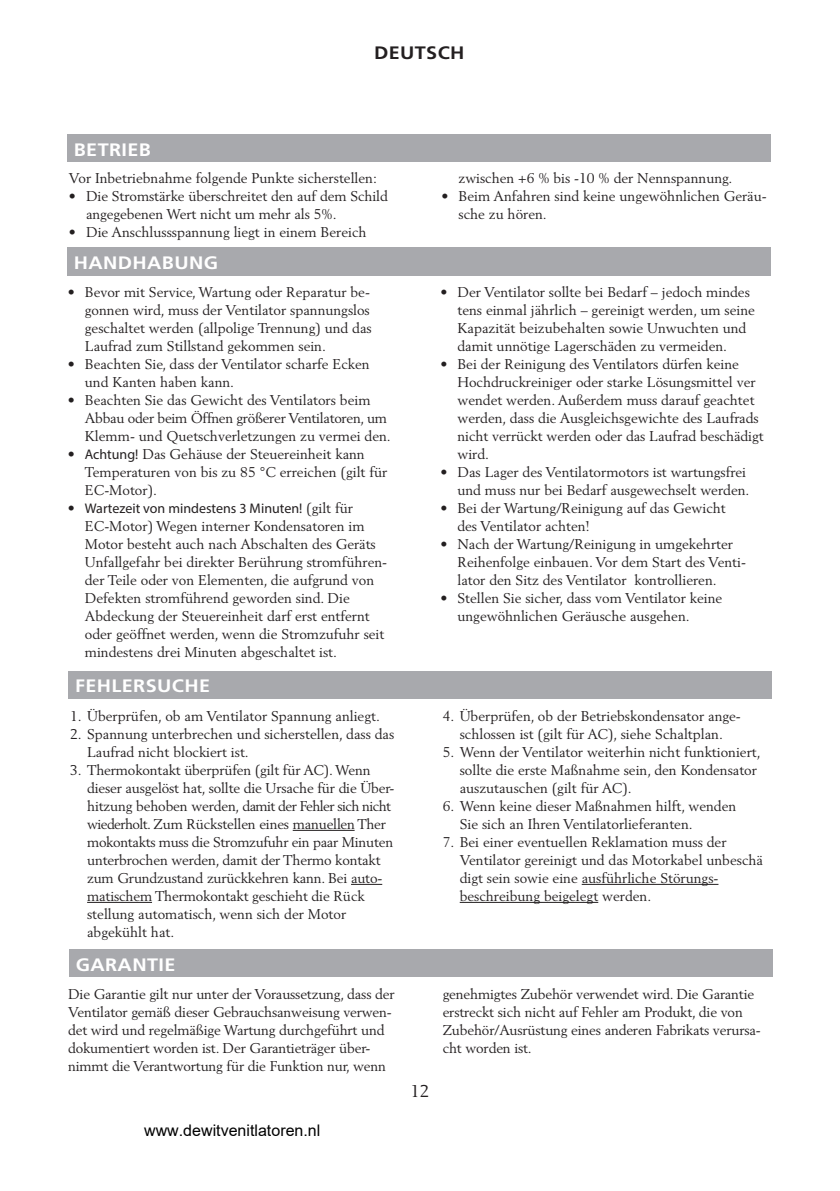
<style>
.page{position:relative;width:840px;height:1191px;background:#fff}
.page>*{position:absolute;margin:0;border:0;box-sizing:border-box;transform-origin:0 0}
.t1{font:700 18px "Frutiger LT Std";letter-spacing:.02em;color:#fff;scale:1.1 1}
.t2{font:700 18px "Frutiger LT Std";letter-spacing:.02em;color:#231f20;scale:1.1 1}
.Jansson_straight{font:17px "Berling LT Std";color:#231f20}
.t3{font:16px "Arial";color:#000}
.Manual_punktlista{font:14px/18px "Berling LT Std";color:#231f20}
.Manual_inledning{font:14px/18px "Berling LT Std";letter-spacing:-.01em;color:#231f20}
.s1{font-family:"Myriad Pro"}
</style>
<div class="page">
<div style="left:68px;top:671px;width:703px;height:27px;background:#a8a9ad"></div>
<div style="left:69px;top:949px;width:703px;height:28px;background:#a8a9ad"></div>
<hr style="left:292px;top:830px;width:62px;height:1px;background:#231f20">
<hr style="left:351px;top:884px;width:31px;height:1px;background:#231f20">
<hr style="left:87px;top:902px;width:65px;height:1px;background:#231f20">
<hr style="left:581px;top:884px;width:137px;height:1px;background:#231f20">
<hr style="left:459px;top:902px;width:139px;height:1px;background:#231f20">
<div style="left:67px;top:247px;width:703px;height:28px;background:#a8a9ad"></div>
<div style="left:67px;top:135px;width:703px;height:27px;background:#a8a9ad"></div>
<p class="t2" style="left:374px;top:42px;width:84px">DEUTSCH</p>
<p class="t1" style="left:74px;top:139px;width:72px">BETRIEB</p>
<p class="Manual_punktlista" style="left:69px;top:169px;width:309px">Vor Inbetriebnahme folgende Punkte sicherstellen:</p>
<p class="Manual_punktlista" style="left:86px;top:187px;width:303px;text-indent:-17px">• Die Stromstärke überschreitet den auf dem Schild angegebenen Wert nicht um mehr als 5%.</p>
<p class="Manual_punktlista" style="left:69px;top:223px;width:299px">• Die Anschlussspannung liegt in einem Bereich</p>
<p class="t1" style="left:74px;top:252px;width:133px">HANDHABUNG</p>
<p class="Manual_punktlista" style="left:85px;top:283px;width:288px;text-indent:-17px">• Bevor mit Service, Wartung oder Reparatur be&shy;gonnen wird, muss der Ventilator spannungslos geschaltet werden (allpolige Trennung) und das Laufrad zum Stillstand gekommen sein.</p>
<p class="Manual_punktlista" style="left:85px;top:355px;width:286px;text-indent:-17px">• Beachten Sie, dass der Ventilator scharfe Ecken und Kanten haben kann.</p>
<p class="Manual_punktlista" style="left:85px;top:391px;width:307px;text-indent:-17px">• Beachten Sie das Gewicht des Ventilators beim<br>Abbau oder beim Öffnen größerer Ventilatoren, um<br>Klemm- und Quetschverletzungen zu vermei den.</p>
<p class="Manual_punktlista" style="left:85px;top:445px;width:304px;text-indent:-17px">• <span class="s1">Achtung!</span> Das Gehäuse der Steuereinheit kann<br>Temperaturen von bis zu 85 °C erreichen (gilt für<br>EC-Motor).</p>
<p class="Manual_punktlista" style="left:85px;top:499px;width:303px;text-indent:-17px">• <span class="s1">Wartezeit von mindestens 3 Minuten!</span> (gilt für EC-Motor) Wegen interner Kondensatoren im Motor besteht auch nach Abschalten des Geräts Unfallgefahr bei direkter Berührung stromführen&shy;der Teile oder von Elementen, die aufgrund von Defekten stromführend geworden sind. Die Abdeckung der Steuereinheit darf erst entfernt oder geöffnet werden, wenn die Stromzufuhr seit mindestens drei Minuten abgeschaltet ist.</p>
<p class="t1" style="left:75px;top:675px;width:124px">FEHLERSUCHE</p>
<p class="Manual_punktlista" style="left:70px;top:707px;width:311px">1. Überprüfen, ob am Ventilator Spannung anliegt.</p>
<p class="Manual_punktlista" style="left:70px;top:725px;width:325px">2. Spannung unterbrechen und sicherstellen, dass das</p>
<p class="Manual_punktlista" style="left:87px;top:743px;width:163px">Laufrad nicht blockiert ist.</p>
<p class="Manual_punktlista" style="left:87px;top:761px;width:308px;text-indent:-17px">3. Thermokontakt überprüfen (gilt für AC). Wenn dieser ausgelöst hat, sollte die Ursache für die Über&shy;hitzung behoben werden, damit der Fehler sich nicht wiederholt. Zum Rückstellen eines manuellen Ther mokontakts muss die Stromzufuhr ein paar Minuten unterbrochen werden, damit der Thermo kontakt zum Grundzustand zurückkehren kann. Bei auto&shy;matischem Thermokontakt geschieht die Rück stellung automatisch, wenn sich der Motor abgekühlt hat.</p>
<p class="Manual_punktlista" style="left:458px;top:169px;width:275px">zwischen +6 % bis -10 % der Nennspannung.</p>
<p class="Manual_punktlista" style="left:458px;top:187px;width:309px;text-indent:-17px">• Beim Anfahren sind keine ungewöhnlichen Geräu&shy;sche zu hören.</p>
<p class="Manual_punktlista" style="left:457px;top:283px;width:299px;text-indent:-17px">• Der Ventilator sollte bei Bedarf – jedoch mindes tens einmal jährlich – gereinigt werden, um seine Kapazität beizubehalten sowie Unwuchten und damit unnötige Lagerschäden zu vermeiden.</p>
<p class="Manual_punktlista" style="left:457px;top:355px;width:307px;text-indent:-17px">• Bei der Reinigung des Ventilators dürfen keine Hochdruckreiniger oder starke Lösungsmittel ver wendet werden. Außerdem muss darauf geachtet werden, dass die Ausgleichsgewichte des Laufrads nicht verrückt werden oder das Laufrad beschädigt wird.</p>
<p class="Manual_punktlista" style="left:440px;top:463px;width:310px;text-align:right">• Das Lager des Ventilatormotors ist wartungsfrei und muss nur bei Bedarf ausgewechselt werden.</p>
<p class="Manual_punktlista" style="left:440px;top:499px;width:287px">• Bei der Wartung/Reinigung auf das Gewicht</p>
<p class="Manual_punktlista" style="left:457px;top:517px;width:134px">des Ventilator achten!</p>
<p class="Manual_punktlista" style="left:457px;top:535px;width:290px;text-indent:-17px">• Nach der Wartung/Reinigung in umgekehrter<br>Reihenfolge einbauen. Vor dem Start des Venti&shy;lator den Sitz des Ventilator kontrollieren.</p>
<p class="Manual_punktlista" style="left:440px;top:589px;width:283px">• Stellen Sie sicher, dass vom Ventilator keine</p>
<p class="Manual_punktlista" style="left:457px;top:607px;width:234px">ungewöhnlichen Geräusche ausgehen.</p>
<p class="Manual_punktlista" style="left:442px;top:707px;width:299px;text-align:center">4. Überprüfen, ob der Betriebskondensator ange&shy;schlossen ist (gilt für AC), siehe Schaltplan.</p>
<p class="Manual_punktlista" style="left:459px;top:743px;width:302px;text-indent:-17px">5. Wenn der Ventilator weiterhin nicht funktioniert, sollte die erste Maßnahme sein, den Kondensator auszutauschen (gilt für AC).</p>
<p class="Manual_punktlista" style="left:459px;top:797px;width:278px;text-indent:-17px">6. Wenn keine dieser Maßnahmen hilft, wenden<br>Sie sich an Ihren Ventilatorlieferanten.</p>
<p class="Manual_punktlista" style="left:459px;top:833px;width:304px;text-indent:-17px">7. Bei einer eventuellen Reklamation muss der Ventilator gereinigt und das Motorkabel unbeschä digt sein sowie eine ausführliche Störungs&shy;beschreibung beigelegt werden.</p>
<p class="t1" style="left:76px;top:954px;width:92px">GARANTIE</p>
<p class="Manual_inledning" style="left:68px;top:985px;width:328px">Die Garantie gilt nur unter der Voraussetzung, dass der Ventilator gemäß dieser Gebrauchsanweisung verwen&shy;det wird und regelmäßige Wartung durchgeführt und dokumentiert worden ist. Der Garantieträger über&shy;nimmt die Verantwortung für die Funktion nur, wenn</p>
<p class="Manual_inledning" style="left:442px;top:985px;width:319px">genehmigtes Zubehör verwendet wird. Die Garantie erstreckt sich nicht auf Fehler am Produkt, die von Zubehör/Ausrüstung eines anderen Fabrikats verursa&shy;cht worden ist.</p>
<p class="t3" style="left:144px;top:1119px;width:178px">www.dewitvenitlatoren.nl</p>
<p class="Jansson_straight" style="left:410px;top:1080px;width:20px">12</p>
</div>
